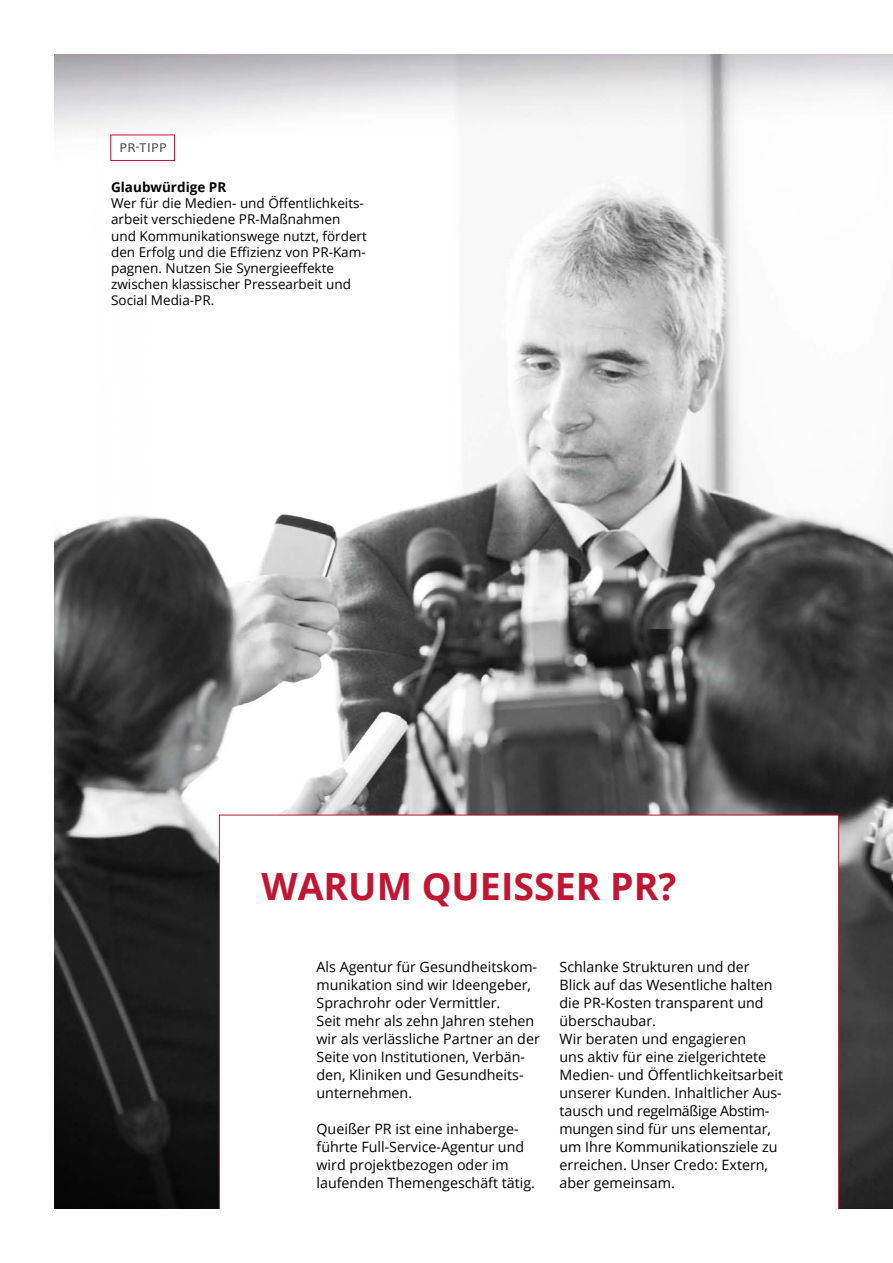
<style>
.page{position:relative;width:893px;height:1263px;background:#fff}
.page>*{position:absolute;margin:0;border:0;box-sizing:border-box;transform-origin:0 0}
.t1{font:700 37.5px "Open Sans";color:#c01632}
.t2{font:14.25px/18px "Open Sans";color:#000}
.t3{font:13.5px/16.2px "Open Sans";color:#000}
.t4{font:700 13.5px "Open Sans";color:#000}
.t5{font:13.5px "Candara";letter-spacing:.04em;color:#3c3c3b}
</style>
<div class="page">
<img style="left:54px;top:54px;width:839px;height:1155px">
<div style="left:219px;top:815px;width:620px;height:400px;background:#fff;border:1px solid #c01632"></div>
<div style="left:24px;top:1209px;width:869px;height:38px;background:#fff"></div>
<div style="left:111px;top:135px;width:64px;height:26px;background:#fff;border:1px solid #c01632"></div>
<p class="t5" style="left:120px;top:139px;width:49px">PR-TIPP</p>
<p class="t4" style="left:111px;top:178px;width:117px">Glaubwürdige PR</p>
<p class="t3" style="left:111px;top:195px;width:257px">Wer für die Medien- und Öffentlichkeits&shy;arbeit verschiedene PR-Maßnahmen und Kommunikationswege nutzt, fördert den Erfolg und die Effizienz von PR-Kam&shy;pagnen. Nutzen Sie Synergieeffekte zwischen klassischer Pressearbeit und Social Media-PR.</p>
<h1 class="t1" style="left:261px;top:860px;width:416px">WARUM QUEISSER PR?</h1>
<p class="t2" style="left:317px;top:957px;width:225px">Als Agentur für Gesundheitskom&shy;munikation sind wir Ideengeber,<br>Sprachrohr oder Vermittler.<br>Seit mehr als zehn Jahren stehen wir als verlässliche Partner an der<br>Seite von Institutionen, Verbän&shy;den, Kliniken und Gesundheits&shy;unternehmen.</p>
<p class="t2" style="left:317px;top:1119px;width:220px">Queißer PR ist eine inhaberge&shy;führte Full-Service-Agentur und wird projektbezogen oder im laufenden Themengeschäft tätig.</p>
<p class="t2" style="left:559px;top:957px;width:225px">Schlanke Strukturen und der<br>Blick auf das Wesentliche halten die PR-Kosten transparent und überschaubar.<br>Wir beraten und engagieren<br>uns aktiv für eine zielgerichtete<br>Medien- und Öffentlichkeitsarbeit unserer Kunden. Inhaltlicher Aus&shy;tausch und regelmäßige Abstim&shy;mungen sind für uns elementar, um Ihre Kommunikationsziele zu erreichen. Unser Credo: Extern, aber gemeinsam.</p>
</div>
